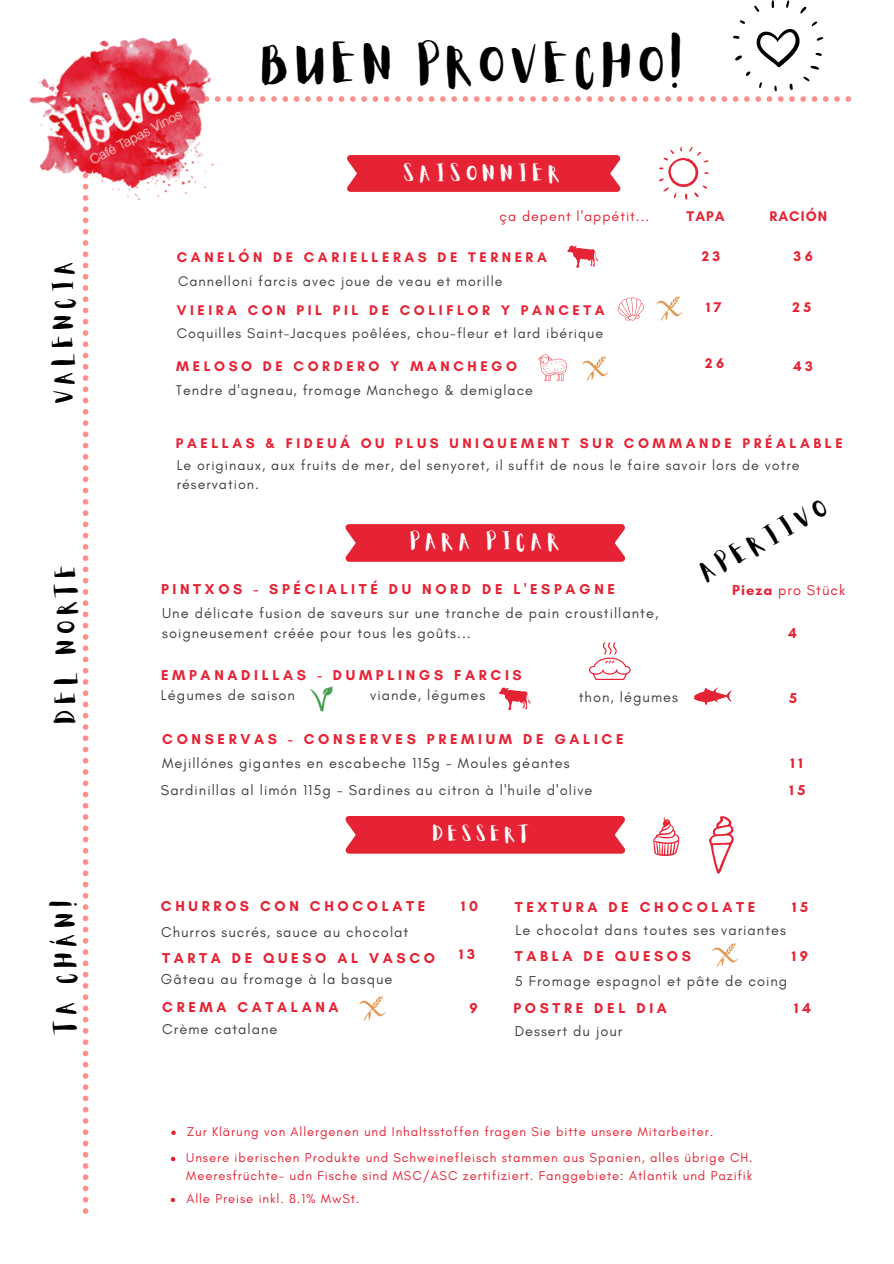
<style>
.page{position:relative;width:894px;height:1264px;background:#fff}
.page>*{position:absolute;margin:0;border:0;box-sizing:border-box;transform-origin:0 0}
.t1{font:46.05px "Aloja Extended";letter-spacing:.11em;color:#000}
.t2{font:22.95px "Aloja Extended";letter-spacing:.24em;color:#000}
.t3{font:19.95px "Aloja Extended";letter-spacing:.25em;color:#fff}
.t4{font:19.5px "Aloja Extended";letter-spacing:.25em;color:#fdfafa}
.t5{font:17.7px "Aloja Extended";letter-spacing:.24em;color:#fff}
.t6{font:14.55px/19.5px "Glacial Indifference";letter-spacing:.07em;color:#3f3f3f}
.t7{font:700 14.55px "Glacial Indifference";letter-spacing:.25em;color:#e62334}
.t8{font:14.55px "Glacial Indifference";letter-spacing:.07em;color:#e62334}
.t9{font:14.25px/19.2px "Glacial Indifference";letter-spacing:.07em;color:#3f3f3f}
.t10{font:700 14.25px "Glacial Indifference";letter-spacing:.25em;color:#e62334}
.t11{font:14.25px "Glacial Indifference";letter-spacing:.07em;color:#e62334}
.t12{font:13.05px/17.9px "Glacial Indifference";letter-spacing:.07em;color:#e62334}
.s1{font-weight:700}
</style>
<div class="page">
<div style="left:345px;top:816px;width:279px;height:37px;background:#e62334"></div>
<svg style="left:771px;top:0;width:3px;height:8px"></svg>
<svg style="left:754px;top:5px;width:5px;height:7px"></svg>
<svg style="left:800px;top:6px;width:6px;height:8px"></svg>
<svg style="left:786px;top:0;width:3px;height:8px"></svg>
<svg style="left:260px;top:20px;width:590px;height:82px"></svg>
<svg style="left:83px;top:251px;width:5px;height:962px"></svg>
<img style="left:29px;top:37px;width:226px;height:209px">
<svg style="left:653px;top:817px;width:26px;height:39px"></svg>
<svg style="left:709px;top:816px;width:25px;height:57px"></svg>
<img style="left:359px;top:996px;width:26px;height:25px">
<img style="left:712px;top:943px;width:26px;height:24px">
<svg style="left:499px;top:687px;width:31px;height:23px"></svg>
<svg style="left:693px;top:687px;width:38px;height:18px"></svg>
<img style="left:310px;top:686px;width:23px;height:26px">
<svg style="left:345px;top:524px;width:279px;height:38px;background:#e62a3b"></svg>
<svg style="left:589px;top:642px;width:41px;height:38px"></svg>
<svg style="left:659px;top:146px;width:49px;height:53px"></svg>
<img style="left:656px;top:296px;width:26px;height:25px">
<svg style="left:347px;top:155px;width:273px;height:37px;background:#e6293a"></svg>
<svg style="left:567px;top:245px;width:30px;height:23px"></svg>
<svg style="left:538px;top:354px;width:29px;height:26px"></svg>
<img style="left:582px;top:356px;width:26px;height:25px">
<svg style="left:617px;top:297px;width:27px;height:23px"></svg>
<svg style="left:171px;top:1156px;width:4px;height:5px"></svg>
<svg style="left:171px;top:1130px;width:5px;height:4px"></svg>
<svg style="left:171px;top:1197px;width:4px;height:5px"></svg>
<p class="t1" style="left:262px;top:44px;width:424px">BUEN PROVECHO!</p>
<h5 class="t2" style="left:53px;top:403px;width:144px;rotate:-90deg">VALENCIA</h5>
<h5 class="t2" style="left:56px;top:723px;width:160px;rotate:-90deg">DEL NORTE</h5>
<h5 class="t4" style="left:404px;top:165px;width:158px">SAISONNIER</h5>
<h6 class="t11" style="left:499px;top:207px;width:151px">ça depent l'appétit...</h6>
<h6 class="t10" style="left:686px;top:207px;width:40px">TAPA</h6>
<p class="t10" style="left:769px;top:208px;width:59px">RACIÓN</p>
<p class="t10" style="left:701px;top:247px;width:20px">23</p>
<p class="t10" style="left:793px;top:247px;width:21px">36</p>
<h3 class="t10" style="left:177px;top:248px;width:371px">CANELÓN DE CARIELLERAS DE TERNERA</h3>
<h2 class="t9" style="left:178px;top:271px;width:326px">Cannelloni farcis avec joue de veau et morille</h2>
<h5 class="t10" style="left:177px;top:301px;width:429px">VIEIRA CON PIL PIL DE COLIFLOR Y PANCETA</h5>
<p class="t10" style="left:706px;top:299px;width:17px">1 7</p>
<p class="t9" style="left:177px;top:324px;width:428px">Coquilles Saint-Jacques poêlées, chou-fleur et lard ibérique</p>
<h4 class="t10" style="left:792px;top:299px;width:20px">25</h4>
<p class="t10" style="left:705px;top:355px;width:20px">26</p>
<h5 class="t10" style="left:792px;top:358px;width:21px">43</h5>
<p class="t10" style="left:176px;top:358px;width:342px">MELOSO DE CORDERO Y MANCHEGO</p>
<h6 class="t9" style="left:176px;top:380px;width:358px">Tendre d'agneau, fromage Manchego &amp; demiglace</h6>
<h5 class="t10" style="left:176px;top:435px;width:668px">PAELLAS &amp; FIDEUÁ OU PLUS UNIQUEMENT SUR COMMANDE PRÉALABLE</h5>
<h6 class="t9" style="left:177px;top:455px;width:624px">Le originaux, aux fruits de mer, del senyoret, il suffit de nous le faire savoir lors de votre réservation.</h6>
<h6 class="t3" style="left:410px;top:532px;width:151px">PARA PICAR</h6>
<h3 class="t7" style="left:161px;top:580px;width:455px">PINTXOS - SPÉCIALITÉ DU NORD DE L'ESPAGNE</h3>
<h2 class="t6" style="left:162px;top:603px;width:497px">Une délicate fusion de saveurs sur une tranche de pain croustillante, soigneusement créée pour tous les goûts...</h2>
<p class="t7" style="left:161px;top:665px;width:362px">EMPANADILLAS - DUMPLINGS FARCIS</p>
<p class="t6" style="left:161px;top:685px;width:135px">Légumes de saison</p>
<h1 class="t6" style="left:370px;top:685px;width:116px">viande, légumes</h1>
<p class="t6" style="left:578px;top:687px;width:101px">thon, légumes</p>
<p class="t7" style="left:162px;top:730px;width:462px">CONSERVAS - CONSERVES PREMIUM DE GALICE</p>
<h6 class="t6" style="left:162px;top:753px;width:409px">Mejillónes gigantes en escabeche 115g - Moules géantes</h6>
<h6 class="t6" style="left:161px;top:780px;width:433px">Sardinillas al limón 115g - Sardines au citron à l'huile d'olive</h6>
<p class="t5" style="left:433px;top:825px;width:98px">DESSERT</p>
<h2 class="t2" style="left:697px;top:564px;width:143px;rotate:-29deg">APERIIVO</h2>
<h6 class="t8" style="left:732px;top:581px;width:114px"><span class="s1">Pieza</span> pro Stück</h6>
<h5 class="t7" style="left:788px;top:624px;width:10px">4</h5>
<h6 class="t7" style="left:788px;top:689px;width:9px">5</h6>
<h6 class="t7" style="left:790px;top:754px;width:14px">1 1</h6>
<p class="t7" style="left:789px;top:781px;width:17px">1 5</p>
<h5 class="t2" style="left:55px;top:1031px;width:134px;rotate:-90deg">TA CHÁN!</h5>
<h6 class="t7" style="left:161px;top:897px;width:266px">CHURROS CON CHOCOLATE</h6>
<p class="t6" style="left:161px;top:922px;width:249px">Churros sucrés, sauce au chocolat</p>
<p class="t7" style="left:162px;top:948px;width:274px">TARTA DE QUESO AL VASCO</p>
<p class="t6" style="left:161px;top:968px;width:233px">Gâteau au fromage à la basque</p>
<p class="t6" style="left:162px;top:1019px;width:117px">Crème catalane</p>
<p class="t7" style="left:162px;top:998px;width:178px">CREMA CATALANA</p>
<p class="t7" style="left:461px;top:897px;width:18px">1 0</p>
<p class="t7" style="left:459px;top:945px;width:17px">1 3</p>
<p class="t7" style="left:469px;top:998px;width:10px">9</p>
<p class="t7" style="left:514px;top:897px;width:242px">TEXTURA DE CHOCOLATE</p>
<h6 class="t6" style="left:515px;top:919px;width:272px">Le chocolat dans toutes ses variantes</h6>
<h5 class="t7" style="left:792px;top:898px;width:17px">1 5</h5>
<p class="t7" style="left:514px;top:947px;width:178px">TABLA DE QUESOS</p>
<h6 class="t7" style="left:791px;top:947px;width:18px">1 9</h6>
<h5 class="t6" style="left:514px;top:971px;width:274px">5 Fromage espagnol et pâte de coing</h5>
<h2 class="t7" style="left:513px;top:999px;width:155px">POSTRE DEL DIA</h2>
<p class="t7" style="left:793px;top:998px;width:18px">1 4</p>
<h5 class="t6" style="left:514px;top:1020px;width:109px">Dessert du jour</h5>
<p class="t12" style="left:187px;top:1122px;width:528px">Zur Klärung von Allergenen und Inhaltsstoffen fragen Sie bitte unsere Mitarbeiter.</p>
<p class="t12" style="left:186px;top:1148px;width:567px">Unsere iberischen Produkte und Schweinefleisch stammen aus Spanien, alles übrige CH.<br>Meeresfrüchte- udn Fische sind MSC/ASC zertifiziert. Fanggebiete: Atlantik und Pazifik</p>
<p class="t12" style="left:186px;top:1189px;width:175px">Alle Preise inkl. 8.1% MwSt.</p>
</div>
